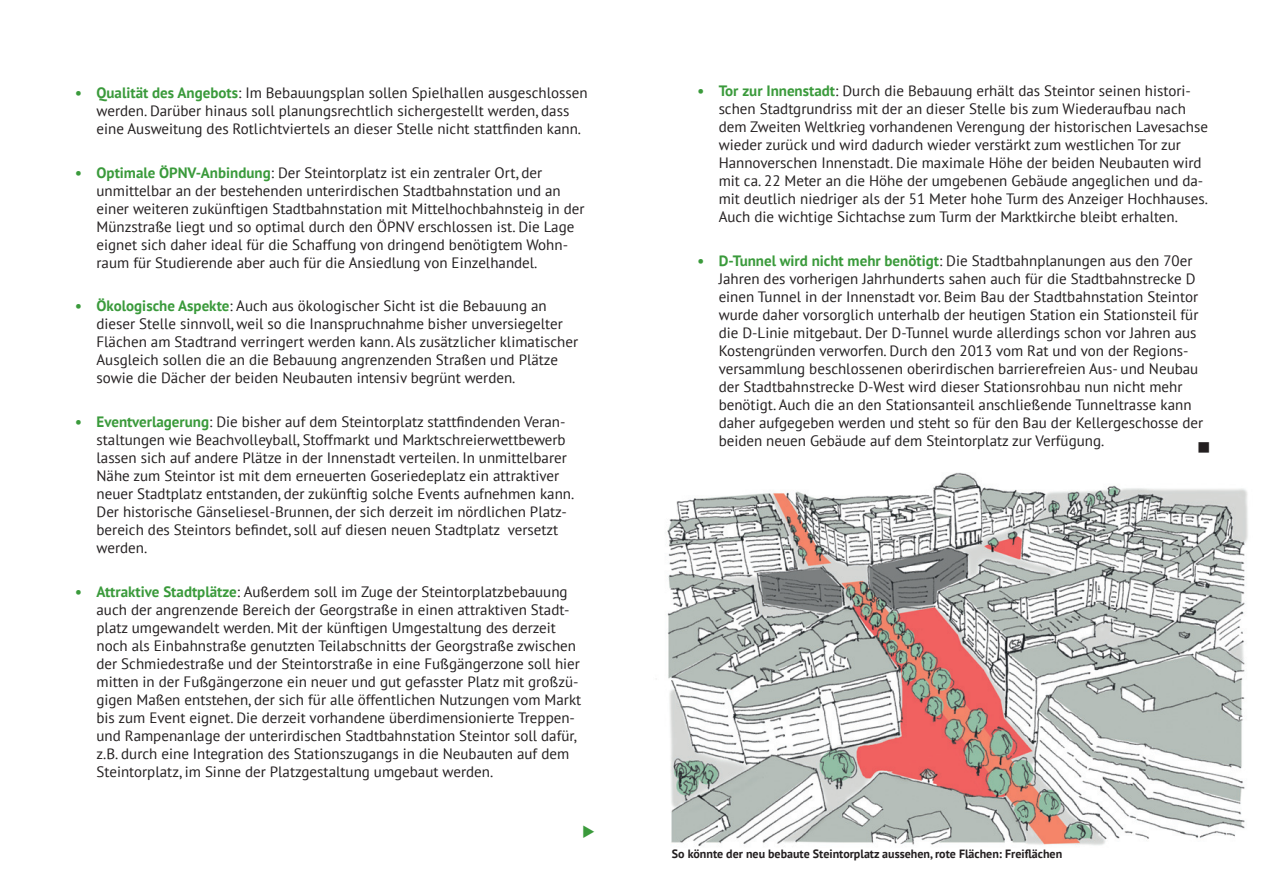
<style>
.page{position:relative;width:1263px;height:893px;background:#fff}
.page>*{position:absolute;margin:0;border:0;box-sizing:border-box;transform-origin:0 0}
.t1{font:18px "Wingdings";color:#231f20}
.t2{font:15px/18px "PT Sans";color:#231f20}
.t3{font:700 12px "PT Sans";color:#231f20}
.s1{font-weight:700;color:#3a9a3b}
</style>
<div class="page">
<img style="left:667px;top:472px;width:581px;height:375px">
<p class="t2" style="left:97px;top:84px;width:493px;text-indent:-21px"><span class="s1">• Qualität des Angebots</span>: Im Bebauungsplan sollen Spielhallen ausgeschlossen werden. Darüber hinaus soll planungsrechtlich sichergestellt werden, dass eine Ausweitung des Rotlichtviertels an dieser Stelle nicht stattfinden kann.</p>
<p class="t2" style="left:97px;top:163px;width:489px;text-indent:-21px"><span class="s1">• Optimale ÖPNV-Anbindung</span>: Der Steintorplatz ist ein zentraler Ort, der unmittelbar an der bestehenden unterirdischen Stadtbahnstation und an einer weiteren zukünftigen Stadtbahnstation mit Mittelhochbahnsteig in der Münzstraße liegt und so optimal durch den ÖPNV erschlossen ist. Die Lage eignet sich daher ideal für die Schaffung von dringend benötigtem Wohn&shy;raum für Studierende aber auch für die Ansiedlung von Einzelhandel.</p>
<p class="t2" style="left:97px;top:297px;width:483px;text-indent:-21px"><span class="s1">• Ökologische Aspekte</span>: Auch aus ökologischer Sicht ist die Bebauung an dieser Stelle sinnvoll, weil so die Inanspruchnahme bisher unversiegelter Flächen am Stadtrand verringert werden kann. Als zusätzlicher klimatischer Ausgleich sollen die an die Bebauung angrenzenden Straßen und Plätze sowie die Dächer der beiden Neubauten intensiv begrünt werden.</p>
<p class="t2" style="left:97px;top:412px;width:479px;text-indent:-21px"><span class="s1">• Eventverlagerung</span>: Die bisher auf dem Steintorplatz stattfindenden Veran&shy;staltungen wie Beachvolleyball, Stoffmarkt und Marktschreierwettbewerb lassen sich auf andere Plätze in der Innenstadt verteilen. In unmittelbarer Nähe zum Steintor ist mit dem erneuerten Goseriedeplatz ein attraktiver neuer Stadtplatz entstanden, der zukünftig solche Events aufnehmen kann.<br>Der historische Gänseliesel-Brunnen, der sich derzeit im nördlichen Platz&shy;bereich des Steintors befindet, soll auf diesen neuen Stadtplatz versetzt werden.</p>
<p class="t2" style="left:97px;top:582px;width:486px;text-indent:-21px"><span class="s1">• Attraktive Stadtplätze</span>: Außerdem soll im Zuge der Steintorplatzbebauung auch der angrenzende Bereich der Georgstraße in einen attraktiven Stadt&shy;platz umgewandelt werden. Mit der künftigen Umgestaltung des derzeit noch als Einbahnstraße genutzten Teilabschnitts der Georgstraße zwischen der Schmiedestraße und der Steintorstraße in eine Fußgängerzone soll hier mitten in der Fußgängerzone ein neuer und gut gefasster Platz mit großzü&shy;gigen Maßen entstehen, der sich für alle öffentlichen Nutzungen vom Markt bis zum Event eignet. Die derzeit vorhandene überdimensionierte Treppen&shy;und Rampenanlage der unterirdischen Stadtbahnstation Steintor soll dafür, z.B. durch eine Integration des Stationszugangs in die Neubauten auf dem Steintorplatz, im Sinne der Platzgestaltung umgebaut werden.</p>
<p class="t2" style="left:719px;top:82px;width:491px;text-indent:-21px"><span class="s1">• Tor zur Innenstadt</span>: Durch die Bebauung erhält das Steintor seinen histori&shy;schen Stadtgrundriss mit der an dieser Stelle bis zum Wiederaufbau nach dem Zweiten Weltkrieg vorhandenen Verengung der historischen Lavesachse wieder zurück und wird dadurch wieder verstärkt zum westlichen Tor zur Hannoverschen Innenstadt. Die maximale Höhe der beiden Neubauten wird mit ca. 22 Meter an die Höhe der umgebenen Gebäude angeglichen und da&shy;mit deutlich niedriger als der 51 Meter hohe Turm des Anzeiger Hochhauses.<br>Auch die wichtige Sichtachse zum Turm der Marktkirche bleibt erhalten.</p>
<p class="t2" style="left:719px;top:251px;width:486px;text-indent:-21px"><span class="s1">• D-Tunnel wird nicht mehr benötigt</span>: Die Stadtbahnplanungen aus den 70er Jahren des vorherigen Jahrhunderts sahen auch für die Stadtbahnstrecke D einen Tunnel in der Innenstadt vor. Beim Bau der Stadtbahnstation Steintor wurde daher vorsorglich unterhalb der heutigen Station ein Stationsteil für die D-Linie mitgebaut. Der D-Tunnel wurde allerdings schon vor Jahren aus Kostengründen verworfen. Durch den 2013 vom Rat und von der Regions&shy;versammlung beschlossenen oberirdischen barrierefreien Aus- und Neubau der Stadtbahnstrecke D-West wird dieser Stationsrohbau nun nicht mehr benötigt. Auch die an den Stationsanteil anschließende Tunneltrasse kann daher aufgegeben werden und steht so für den Bau der Kellergeschosse der beiden neuen Gebäude auf dem Steintorplatz zur Verfügung.</p>
<p class="t1" style="left:1197px;top:438px;width:15px">■</p>
<p class="t3" style="left:672px;top:846px;width:392px">So könnte der neu bebaute Steintorplatz aussehen, rote Flächen: Freiflächen</p>
</div>
